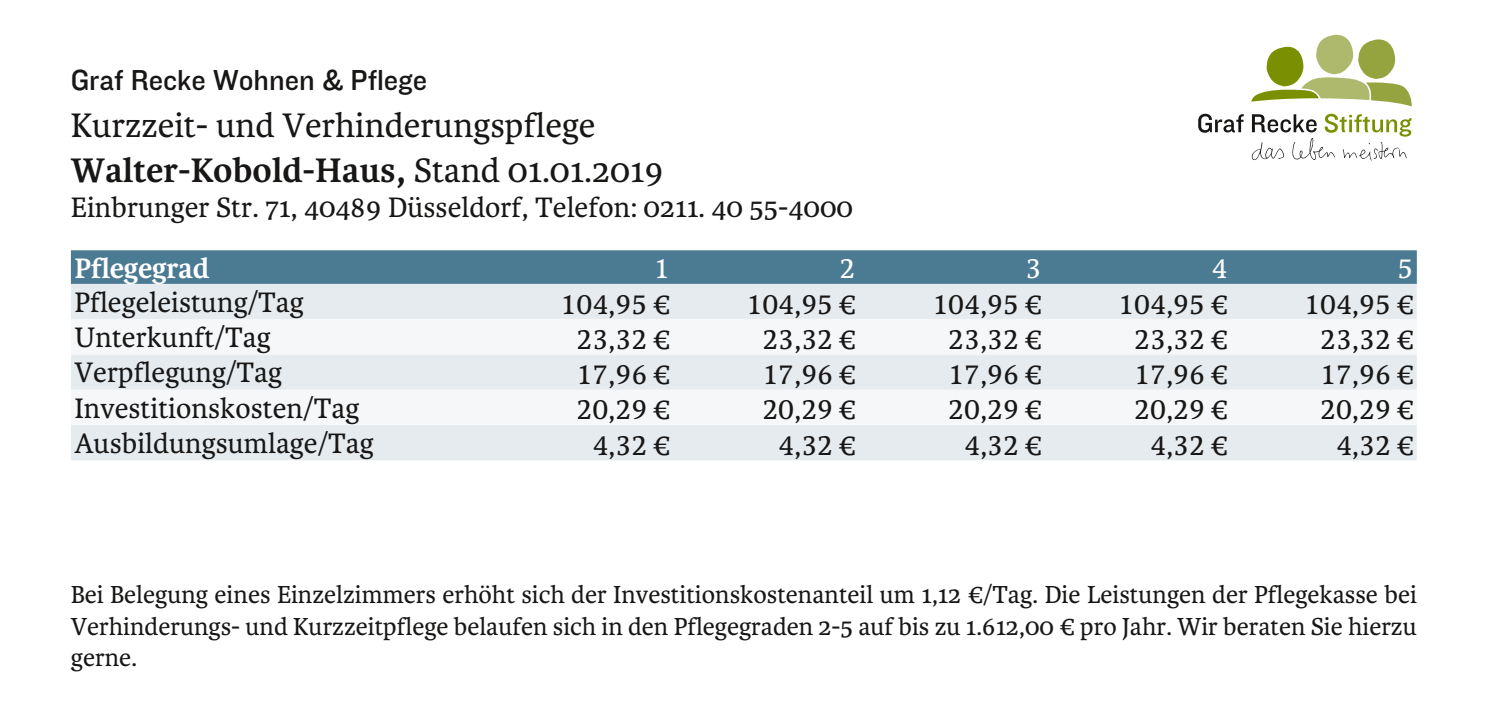
<style>
.page{position:relative;width:1489px;height:702px;background:#fff}
.page>*{position:absolute;margin:0;border:0;box-sizing:border-box;transform-origin:0 0}
.t1{font:700 36.25px "Karmina";color:#181716}
.t2{font:36.25px "Karmina";color:#181716}
.t3{font:30px "Karmina";color:#181716}
.t4{font:30px "Knockout HTF31 Junior Middlewt OB";color:#181716}
.t5{font:700 30px "Karmina";letter-spacing:-.01em;color:#fff}
.t6{font:30px "Karmina";color:#fff}
.t7{font:26.25px/31.5px "Karmina";color:#181716;text-align:justify}
.s1{font-weight:400}
</style>
<div class="page">
<div style="left:71px;top:250px;width:1345px;height:34px;background:#4b7a93"></div>
<div style="left:71px;top:284px;width:1345px;height:176px;background:#e6ebf0"></div>
<svg style="left:71px;top:319px;width:1345px;height:106px;fill:#f5f7f9"></svg>
<svg style="left:1198px;top:34px;width:214px;height:127px"></svg>
<p class="t4" style="left:71px;top:64px;width:357px">Graf Recke Wohnen &amp; Pflege</p>
<p class="t2" style="left:71px;top:105px;width:526px">Kurzzeit- und Verhinderungspflege</p>
<p class="t1" style="left:71px;top:150px;width:594px">Walter-Kobold-Haus, <span class="s1">Stand 01.01.2019</span></p>
<p class="t3" style="left:71px;top:191px;width:783px">Einbrunger Str. 71, 40489 Düsseldorf, Telefon: 0211. 40 55-4000</p>
<p class="t5" style="left:74px;top:251px;width:136px">Pflegegrad</p>
<p class="t6" style="left:653px;top:252px;width:17px">1</p>
<p class="t6" style="left:839px;top:252px;width:17px">2</p>
<p class="t6" style="left:1025px;top:252px;width:17px">3</p>
<p class="t6" style="left:1211px;top:252px;width:17px">4</p>
<p class="t6" style="left:1397px;top:252px;width:17px">5</p>
<p class="t3" style="left:74px;top:285px;width:231px">Pflegeleistung/Tag</p>
<p class="t3" style="left:560px;top:287px;width:111px">104,95 €</p>
<p class="t3" style="left:746px;top:287px;width:111px">104,95 €</p>
<p class="t3" style="left:932px;top:287px;width:111px">104,95 €</p>
<p class="t3" style="left:1118px;top:287px;width:111px">104,95 €</p>
<p class="t3" style="left:1304px;top:287px;width:111px">104,95 €</p>
<p class="t3" style="left:74px;top:321px;width:198px">Unterkunft/Tag</p>
<p class="t3" style="left:576px;top:322px;width:95px">23,32 €</p>
<p class="t3" style="left:762px;top:322px;width:95px">23,32 €</p>
<p class="t3" style="left:948px;top:322px;width:95px">23,32 €</p>
<p class="t3" style="left:1134px;top:322px;width:95px">23,32 €</p>
<p class="t3" style="left:1319px;top:322px;width:95px">23,32 €</p>
<p class="t3" style="left:74px;top:356px;width:209px">Verpflegung/Tag</p>
<p class="t3" style="left:576px;top:357px;width:95px">17,96 €</p>
<p class="t3" style="left:762px;top:357px;width:95px">17,96 €</p>
<p class="t3" style="left:948px;top:357px;width:95px">17,96 €</p>
<p class="t3" style="left:1134px;top:357px;width:95px">17,96 €</p>
<p class="t3" style="left:1319px;top:357px;width:95px">17,96 €</p>
<p class="t3" style="left:74px;top:391px;width:286px">Investitionskosten/Tag</p>
<p class="t3" style="left:576px;top:393px;width:95px">20,29 €</p>
<p class="t3" style="left:762px;top:393px;width:95px">20,29 €</p>
<p class="t3" style="left:948px;top:393px;width:95px">20,29 €</p>
<p class="t3" style="left:1134px;top:393px;width:95px">20,29 €</p>
<p class="t3" style="left:1319px;top:393px;width:95px">20,29 €</p>
<p class="t3" style="left:74px;top:426px;width:301px">Ausbildungsumlage/Tag</p>
<p class="t3" style="left:592px;top:428px;width:79px">4,32 €</p>
<p class="t3" style="left:778px;top:428px;width:79px">4,32 €</p>
<p class="t3" style="left:964px;top:428px;width:79px">4,32 €</p>
<p class="t3" style="left:1150px;top:428px;width:79px">4,32 €</p>
<p class="t3" style="left:1335px;top:428px;width:79px">4,32 €</p>
<p class="t7" style="left:71px;top:579px;width:1347px">Bei Belegung eines Einzelzimmers erhöht sich der Investitionskostenanteil um 1,12 €/Tag. Die Leistungen der Pflegekasse bei Verhinderungs- und Kurzzeitpflege belaufen sich in den Pflegegraden 2-5 auf bis zu 1.612,00 € pro Jahr. Wir beraten Sie hierzu gerne.</p>
</div>
